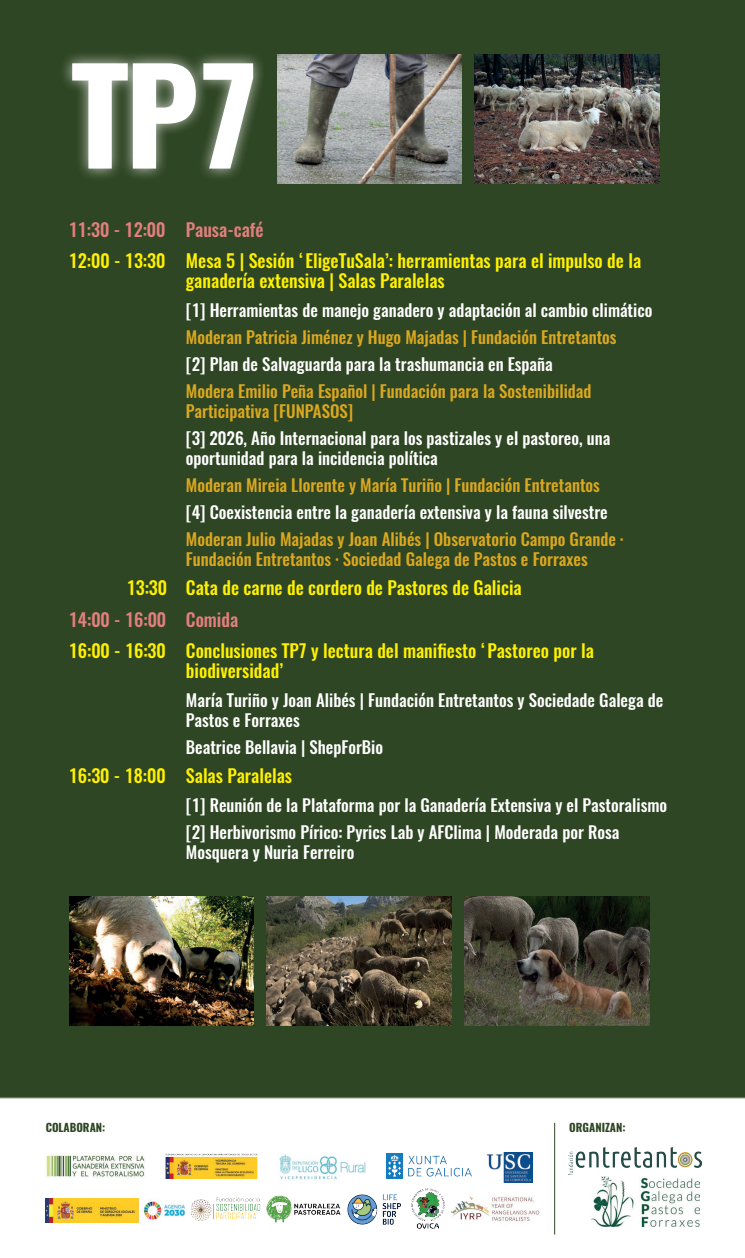
<style>
.page{position:relative;width:745px;height:1258px;background:#fff}
.page>*{position:absolute;margin:0;border:0;box-sizing:border-box;transform-origin:0 0}
.t1{font:700 130px "Oswald";color:#fff}
.t2{font:500 18.12px/20px "Oswald";color:#fff101}
.t3{font:500 18.12px "Oswald";color:#e47f7f}
.t4{font:500 16.88px/20px "Oswald";color:#fff}
.t5{font:500 16.88px/20px "Oswald";color:#dba81f}
.t6{font:700 11.25px "Oswald";color:#2f4624}
</style>
<div class="page">
<div style="left:0;top:0;width:744px;height:1098px;background:#2f4624"></div>
<img style="left:277px;top:54px;width:184px;height:130px">
<img style="left:474px;top:54px;width:185px;height:130px">
<div style="left:59px;top:50px;width:207px;height:132px;background:#fff;opacity:.75"></div>
<img style="left:69px;top:896px;width:185px;height:129px">
<img style="left:464px;top:896px;width:184px;height:130px">
<img style="left:267px;top:896px;width:184px;height:130px">
<img style="left:191px;top:1197px;width:69px;height:24px">
<img style="left:568px;top:1147px;width:133px;height:27px">
<img style="left:46px;top:1198px;width:140px;height:24px">
<img style="left:165px;top:1154px;width:93px;height:25px">
<img style="left:591px;top:1177px;width:108px;height:50px">
<img style="left:279px;top:1154px;width:87px;height:26px">
<img style="left:46px;top:1155px;width:99px;height:23px">
<img style="left:266px;top:1195px;width:74px;height:28px">
<img style="left:450px;top:1196px;width:90px;height:25px">
<img style="left:347px;top:1194px;width:54px;height:31px">
<hr style="left:554px;top:1123px;width:1px;height:111px;background:#2f4624">
<img style="left:486px;top:1152px;width:46px;height:30px">
<img style="left:411px;top:1188px;width:34px;height:41px">
<img style="left:386px;top:1154px;width:85px;height:24px">
<h1 class="t1" style="left:71px;top:25px;width:191px">TP7</h1>
<p class="t3" style="left:69px;top:217px;width:196px">11:30 - 12:00 Pausa-café</p>
<p class="t2" style="left:186px;top:251px;width:456px;text-indent:-117px">12:00 - 13:30 Mesa 5 | Sesión ‘EligeTuSala’: herramientas para el impulso de la ganadería extensiva | Salas Paralelas</p>
<p class="t4" style="left:186px;top:300px;width:468px">[1] Herramientas de manejo ganadero y adaptación al cambio climático</p>
<p class="t5" style="left:186px;top:327px;width:432px">Moderan Patricia Jiménez y Hugo Majadas | Fundación Entretantos</p>
<p class="t4" style="left:186px;top:354px;width:368px">[2] Plan de Salvaguarda para la trashumancia en España</p>
<p class="t5" style="left:186px;top:381px;width:407px">Modera Emilio Peña Español | Fundación para la Sostenibilidad<br>Participativa [FUNPASOS]</p>
<p class="t4" style="left:186px;top:428px;width:426px">[3] 2026, Año Internacional para los pastizales y el pastoreo, una oportunidad para la incidencia política</p>
<p class="t5" style="left:186px;top:475px;width:415px">Moderan Mireia Llorente y María Turiño | Fundación Entretantos</p>
<p class="t4" style="left:186px;top:502px;width:423px">[4] Coexistencia entre la ganadería extensiva y la fauna silvestre</p>
<p class="t5" style="left:186px;top:530px;width:439px">Moderan Julio Majadas y Joan Alibés | Observatorio Campo Grande ·<br>Fundación Entretantos · Sociedad Galega de Pastos e Forraxes</p>
<p class="t2" style="left:127px;top:578px;width:396px">13:30 Cata de carne de cordero de Pastores de Galicia</p>
<p class="t3" style="left:69px;top:607px;width:171px">14:00 - 16:00 Comida</p>
<p class="t2" style="left:186px;top:641px;width:409px;text-indent:-117px">16:00 - 16:30 Conclusiones TP7 y lectura del manifiesto ‘Pastoreo por la biodiversidad’</p>
<p class="t4" style="left:186px;top:690px;width:478px">María Turiño y Joan Alibés | Fundación Entretantos y Sociedade Galega de<br>Pastos e Forraxes</p>
<p class="t4" style="left:186px;top:737px;width:199px">Beatrice Bellavia | ShepForBio</p>
<p class="t2" style="left:69px;top:766px;width:225px">16:30 - 18:00 Salas Paralelas</p>
<p class="t4" style="left:186px;top:792px;width:482px;line-height:27.1px">[1] Reunión de la Plataforma por la Ganadería Extensiva y el Pastoralismo [2] Herbivorismo Pírico: Pyrics Lab y AFClima | Moderada por Rosa</p>
<p class="t4" style="left:186px;top:842px;width:170px">Mosquera y Nuria Ferreiro</p>
<p class="t6" style="left:46px;top:1120px;width:61px">COLABORAN:</p>
<p class="t6" style="left:569px;top:1120px;width:58px">ORGANIZAN:</p>
</div>
